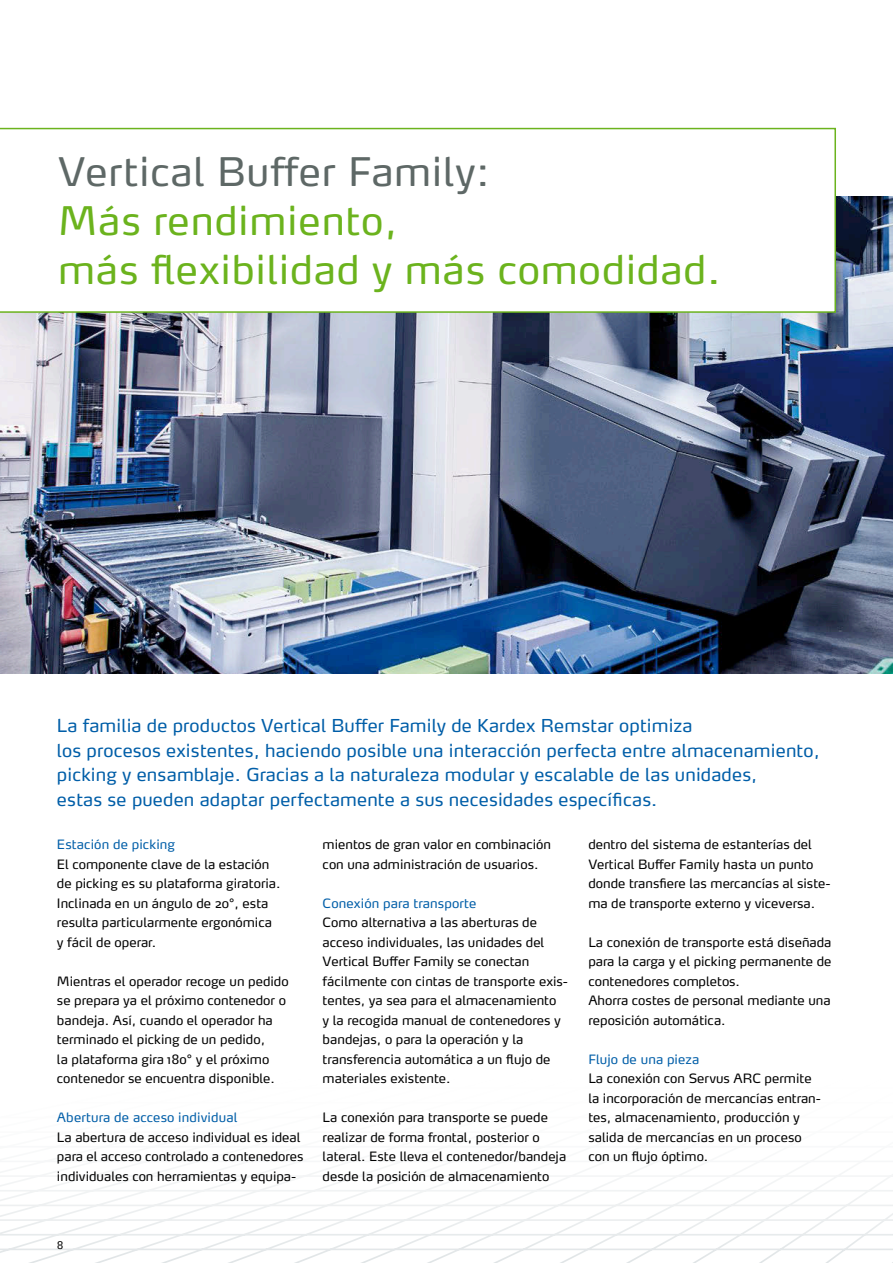
<style>
.page{position:relative;width:893px;height:1263px;background:#fff}
.page>*{position:absolute;margin:0;border:0;box-sizing:border-box;transform-origin:0 0}
.t1{font:39px/48.8px "Max Pro";letter-spacing:.02em;color:#6bb31d}
.t2{font:39px "Max Pro";letter-spacing:.02em;color:#5e6866}
.t3{font:17.7px/24.5px "Max Pro";letter-spacing:.01em;color:#005ea8}
.t4{font:12.75px/19.5px "Max Pro";color:#000}
.t5{font:12.75px "Max Pro";letter-spacing:.01em;color:#005ea8}
.t6{font:10.5px "Max Pro";color:#000}
</style>
<div class="page">
<svg style="left:0;top:1172px;width:893px;height:91px"></svg>
<img style="left:0;top:196px;width:893px;height:478px">
<svg style="left:0;top:128px;width:836px;height:185px"></svg>
<h1 class="t2" style="left:58px;top:141px;width:433px">Vertical Buffer Family:</h1>
<h1 class="t1" style="left:58px;top:193px;width:664px">Más rendimiento,<br>más flexibilidad y más comodidad.</h1>
<p class="t3" style="left:57px;top:712px;width:764px">La familia de productos Vertical Buffer Family de Kardex Remstar optimiza<br>los procesos existentes, haciendo posible una interacción perfecta entre almacenamiento, picking y ensamblaje. Gracias a la naturaleza modular y escalable de las unidades,<br>estas se pueden adaptar perfectamente a sus necesidades específicas.</p>
<p class="t5" style="left:57px;top:834px;width:120px">Estación de picking</p>
<p class="t4" style="left:57px;top:853px;width:225px">El componente clave de la estación de picking es su plataforma giratoria.<br>Inclinada en un ángulo de 20°, esta resulta particularmente ergonómica y fácil de operar.</p>
<p class="t4" style="left:57px;top:970px;width:233px">Mientras el operador recoge un pedido se prepara ya el próximo contenedor o bandeja. Así, cuando el operador ha terminado el picking de un pedido,<br>la plataforma gira 180° y el próximo contenedor se encuentra disponible.</p>
<p class="t5" style="left:57px;top:1107px;width:182px">Abertura de acceso individual</p>
<p class="t4" style="left:57px;top:1126px;width:248px">La abertura de acceso individual es ideal para el acceso controlado a contenedores individuales con herramientas y equipa-</p>
<p class="t4" style="left:588px;top:834px;width:244px">dentro del sistema de estanterías del Vertical Buffer Family hasta un punto donde transfiere las mercancías al siste&shy;ma de transporte externo y viceversa.</p>
<p class="t4" style="left:588px;top:931px;width:245px">La conexión de transporte está diseñada para la carga y el picking permanente de contenedores completos.<br>Ahorra costes de personal mediante una reposición automática.</p>
<p class="t5" style="left:588px;top:1049px;width:113px">Flujo de una pieza</p>
<p class="t4" style="left:588px;top:1068px;width:234px">La conexión con Servus ARC permite la incorporación de mercancías entran&shy;tes, almacenamiento, producción y salida de mercancías en un proceso con un flujo óptimo.</p>
<p class="t4" style="left:323px;top:834px;width:230px">mientos de gran valor en combinación con una administración de usuarios.</p>
<p class="t5" style="left:323px;top:893px;width:155px">Conexión para transporte</p>
<p class="t4" style="left:323px;top:912px;width:247px">Como alternativa a las aberturas de acceso individuales, las unidades del Vertical Buffer Family se conectan fácilmente con cintas de transporte exis&shy;tentes, ya sea para el almacenamiento<br>y la recogida manual de contenedores y bandejas, o para la operación y la transferencia automática a un flujo de materiales existente.</p>
<p class="t4" style="left:323px;top:1107px;width:245px">La conexión para transporte se puede realizar de forma frontal, posterior o lateral. Este lleva el contenedor/bandeja desde la posición de almacenamiento</p>
<p class="t6" style="left:57px;top:1237px;width:8px">8</p>
</div>
